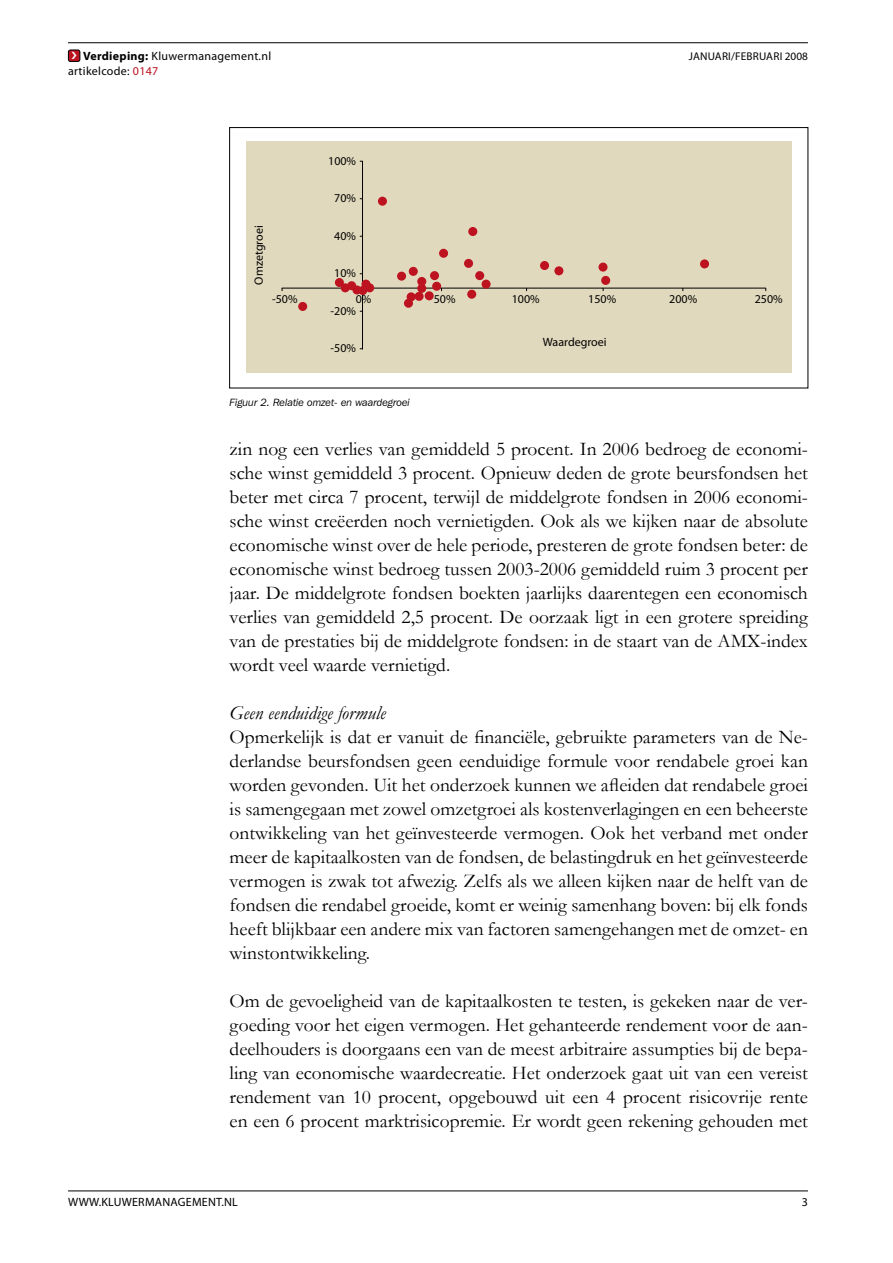
<style>
.page{position:relative;width:893px;height:1263px;background:#fff}
.page>*{position:absolute;margin:0;border:0;box-sizing:border-box;transform-origin:0 0}
.t1{font:19.5px/24px "Garamond";color:#000;text-align:justify}
.t2{font:italic 19.5px "Garamond";color:#000}
.t3{font:12px "Myriad Pro";letter-spacing:.015em;color:#000}
.t4{font:11.25px "Myriad Pro";letter-spacing:.02em;color:#000}
.t5{font:italic 10.5px "Franklin Gothic IT Cby BT";color:#000}
.s1{font-weight:700}
.s2{color:#bd1220}
</style>
<div class="page">
<hr style="left:68px;top:1191px;width:740px;height:1px;background:#000">
<div style="left:68px;top:50px;width:12px;height:11px;background:#bd1220;border-radius:2px"></div>
<div style="left:68px;top:50px;width:12px;height:12px;border:1px solid #000;border-radius:2px"></div>
<hr style="left:68px;top:42px;width:740px;height:1px;background:#000">
<div style="left:247px;top:142px;width:545px;height:231px;background:#e1d9bd"></div>
<hr style="left:362px;top:161px;width:1px;height:188px;background:#000">
<hr style="left:282px;top:288px;width:484px;height:1px;background:#000">
<div style="left:229px;top:127px;width:579px;height:261px;border:1px solid #000"></div>
<div style="left:378px;top:197px;width:9px;height:9px;background:#bd1220;border-radius:50%"></div>
<div style="left:700px;top:259px;width:9px;height:9px;background:#bd1220;border-radius:50%"></div>
<div style="left:601px;top:276px;width:9px;height:9px;background:#bd1220;border-radius:50%"></div>
<div style="left:598px;top:263px;width:10px;height:9px;background:#bd1220;border-radius:50%"></div>
<div style="left:554px;top:266px;width:9px;height:9px;background:#bd1220;border-radius:50%"></div>
<div style="left:540px;top:261px;width:9px;height:9px;background:#bd1220;border-radius:50%"></div>
<div style="left:468px;top:227px;width:9px;height:9px;background:#bd1220;border-radius:50%"></div>
<div style="left:482px;top:280px;width:9px;height:9px;background:#bd1220;border-radius:50%"></div>
<div style="left:475px;top:271px;width:9px;height:9px;background:#bd1220;border-radius:50%"></div>
<div style="left:467px;top:290px;width:9px;height:9px;background:#bd1220;border-radius:50%"></div>
<div style="left:464px;top:259px;width:9px;height:9px;background:#bd1220;border-radius:50%"></div>
<div style="left:439px;top:249px;width:9px;height:9px;background:#bd1220;border-radius:50%"></div>
<div style="left:432px;top:282px;width:9px;height:9px;background:#bd1220;border-radius:50%"></div>
<div style="left:430px;top:271px;width:9px;height:9px;background:#bd1220;border-radius:50%"></div>
<div style="left:425px;top:291px;width:9px;height:9px;background:#bd1220;border-radius:50%"></div>
<div style="left:404px;top:299px;width:9px;height:9px;background:#bd1220;border-radius:50%"></div>
<div style="left:417px;top:284px;width:9px;height:9px;background:#bd1220;border-radius:50%"></div>
<div style="left:415px;top:292px;width:9px;height:9px;background:#bd1220;border-radius:50%"></div>
<div style="left:407px;top:292px;width:9px;height:9px;background:#bd1220;border-radius:50%"></div>
<div style="left:417px;top:277px;width:9px;height:9px;background:#bd1220;border-radius:50%"></div>
<div style="left:409px;top:267px;width:9px;height:9px;background:#bd1220;border-radius:50%"></div>
<div style="left:397px;top:272px;width:9px;height:9px;background:#bd1220;border-radius:50%"></div>
<div style="left:365px;top:283px;width:9px;height:9px;background:#bd1220;border-radius:50%"></div>
<div style="left:361px;top:280px;width:9px;height:9px;background:#bd1220;border-radius:50%"></div>
<div style="left:358px;top:286px;width:9px;height:9px;background:#bd1220;border-radius:50%"></div>
<div style="left:352px;top:285px;width:9px;height:9px;background:#bd1220;border-radius:50%"></div>
<div style="left:347px;top:281px;width:9px;height:9px;background:#bd1220;border-radius:50%"></div>
<div style="left:341px;top:283px;width:9px;height:9px;background:#bd1220;border-radius:50%"></div>
<div style="left:335px;top:278px;width:9px;height:9px;background:#bd1220;border-radius:50%"></div>
<div style="left:298px;top:302px;width:9px;height:9px;background:#bd1220;border-radius:50%"></div>
<p class="t3" style="left:83px;top:49px;width:190px"><span class="s1">Verdieping:</span> Kluwermanagement.nl</p>
<p class="t4" style="left:689px;top:50px;width:121px">januari/februari 2008</p>
<p class="t3" style="left:68px;top:64px;width:92px">artikelcode: <span class="s2">01 47</span></p>
<p class="t3" style="left:328px;top:153px;width:29px">1 00%</p>
<p class="t3" style="left:334px;top:191px;width:23px">70%</p>
<p class="t3" style="left:334px;top:228px;width:23px">40%</p>
<p class="t3" style="left:334px;top:266px;width:23px">10%</p>
<p class="t3" style="left:331px;top:303px;width:27px">-20%</p>
<p class="t3" style="left:331px;top:341px;width:27px">-50%</p>
<p class="t3" style="left:251px;top:285px;width:61px;rotate:-90deg">Omzetgroei</p>
<p class="t3" style="left:272px;top:292px;width:27px">-50%</p>
<p class="t3" style="left:356px;top:292px;width:17px">0%</p>
<p class="t3" style="left:434px;top:292px;width:53px">50% 1</p>
<p class="t3" style="left:518px;top:292px;width:50px">00% 1</p>
<p class="t3" style="left:594px;top:292px;width:23px">50%</p>
<p class="t3" style="left:669px;top:292px;width:29px">200%</p>
<p class="t3" style="left:755px;top:292px;width:29px">250%</p>
<p class="t3" style="left:543px;top:335px;width:65px">Waardegroei</p>
<p class="t5" style="left:230px;top:396px;width:182px">Figuur 2. Relatie omzet- en waardegroei</p>
<p class="t1" style="left:230px;top:437px;width:580px">zin nog een verlies van gemiddeld 5 procent. In 2006 bedroeg de economi&shy;sche winst gemiddeld 3 procent. Opnieuw deden de grote beursfondsen het beter met circa 7 procent, terwijl de middelgrote fondsen in 2006 economi&shy;sche winst creëerden noch vernietigden. Ook als we kijken naar de absolute economische winst over de hele periode, presteren de grote fondsen beter: de economische winst bedroeg tussen 2003-2006 gemiddeld ruim 3 procent per jaar. De middelgrote fondsen boekten jaarlijks daarentegen een economisch verlies van gemiddeld 2,5 procent. De oorzaak ligt in een grotere spreiding van de prestaties bij de middelgrote fondsen: in de staart van de AMX-index wordt veel waarde vernietigd.</p>
<p class="t2" style="left:230px;top:701px;width:158px">Geen eenduidige formule</p>
<p class="t1" style="left:230px;top:725px;width:580px">Opmerkelijk is dat er vanuit de financiële, gebruikte parameters van de Ne&shy;derlandse beursfondsen geen eenduidige formule voor rendabele groei kan worden gevonden. Uit het onderzoek kunnen we afleiden dat rendabele groei is samengegaan met zowel omzetgroei als kostenverlagingen en een beheerste ontwikkeling van het geïnvesteerde vermogen. Ook het verband met onder meer de kapitaalkosten van de fondsen, de belastingdruk en het geïnvesteerde vermogen is zwak tot afwezig. Zelfs als we alleen kijken naar de helft van de fondsen die rendabel groeide, komt er weinig samenhang boven: bij elk fonds heeft blijkbaar een andere mix van factoren samengehangen met de omzet- en winstontwikkeling.</p>
<p class="t1" style="left:230px;top:989px;width:580px">Om de gevoeligheid van de kapitaalkosten te testen, is gekeken naar de ver&shy;goeding voor het eigen vermogen. Het gehanteerde rendement voor de aan&shy;deelhouders is doorgaans een van de meest arbitraire assumpties bij de bepa&shy;ling van economische waardecreatie. Het onderzoek gaat uit van een vereist rendement van 10 procent, opgebouwd uit een 4 procent risicovrije rente en een 6 procent marktrisicopremie. Er wordt geen rekening gehouden met</p>
<p class="t3" style="left:68px;top:1195px;width:171px">www.kluwermanagement.nl</p>
</div>
